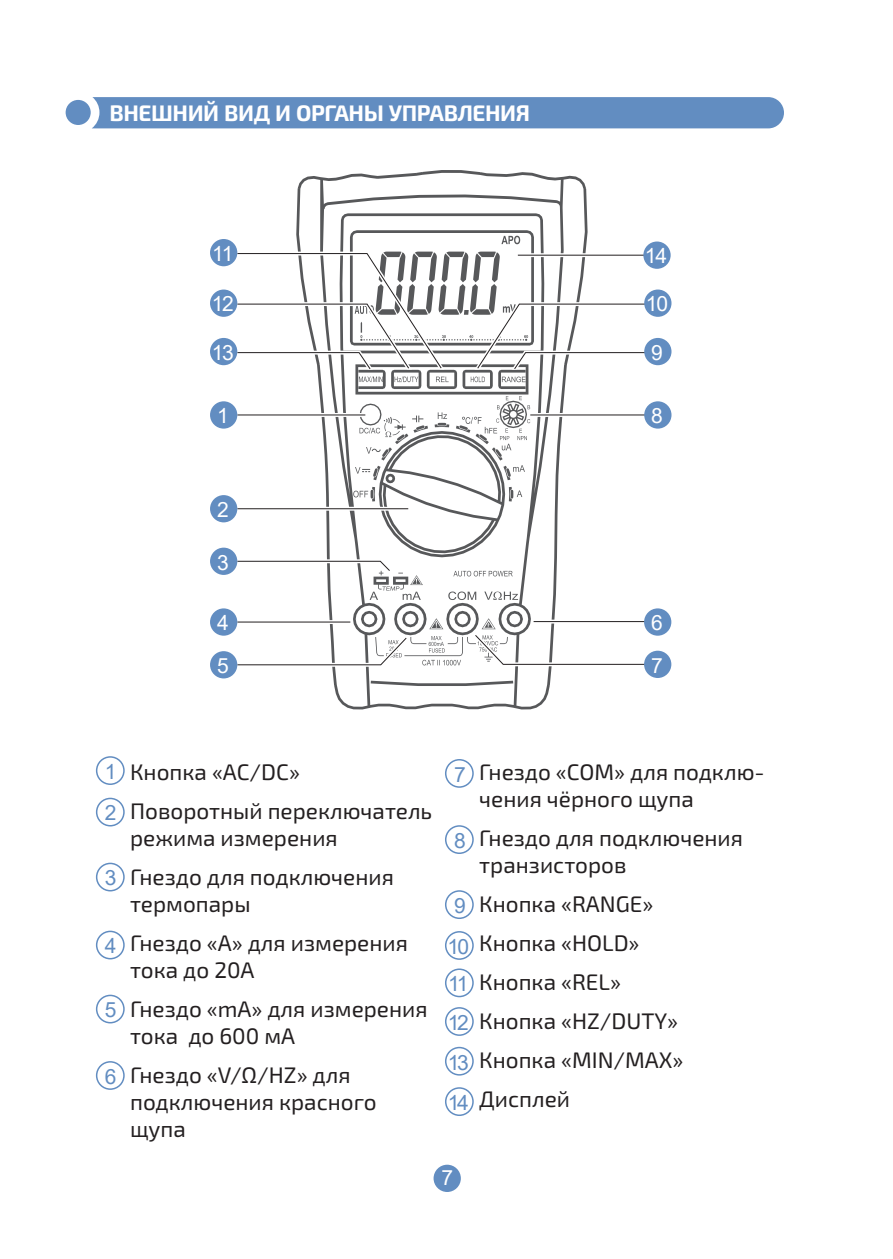
<style>
.page{position:relative;width:893px;height:1259px;background:#fff}
.page>*{position:absolute;margin:0;border:0;box-sizing:border-box;transform-origin:0 0}
.t1{font:22.5px/27px "Exo 2.0";color:#231f20}
.t2{font:700 22.5px "Exo 2.0";letter-spacing:-.02em;color:#fff}
.t3{font:21px "Arial";letter-spacing:-.05em;color:#fff}
.t4{font:21px/39.6px "Arial";letter-spacing:-.1em;color:#628dc1;text-align:center}
</style>
<div class="page">
<svg style="left:296px;top:170px;width:292px;height:539px"></svg>
<svg style="left:234px;top:252px;width:416px;height:416px"></svg>
<div style="left:96px;top:756px;width:29px;height:29px;border:2px solid #628dc1;border-radius:50%"></div>
<div style="left:445px;top:825px;width:29px;height:29px;border:2px solid #628dc1;border-radius:50%"></div>
<div style="left:445px;top:890px;width:29px;height:29px;border:2px solid #628dc1;border-radius:50%"></div>
<div style="left:445px;top:931px;width:29px;height:29px;border:2px solid #628dc1;border-radius:50%"></div>
<div style="left:445px;top:968px;width:29px;height:29px;border:2px solid #628dc1;border-radius:50%"></div>
<div style="left:445px;top:1007px;width:29px;height:29px;border:2px solid #628dc1;border-radius:50%"></div>
<div style="left:445px;top:1046px;width:29px;height:29px;border:2px solid #628dc1;border-radius:50%"></div>
<div style="left:445px;top:1087px;width:29px;height:29px;border:2px solid #628dc1;border-radius:50%"></div>
<div style="left:96px;top:797px;width:29px;height:29px;border:2px solid #628dc1;border-radius:50%"></div>
<div style="left:96px;top:862px;width:29px;height:29px;border:2px solid #628dc1;border-radius:50%"></div>
<div style="left:96px;top:930px;width:29px;height:29px;border:2px solid #628dc1;border-radius:50%"></div>
<div style="left:96px;top:994px;width:29px;height:29px;border:2px solid #628dc1;border-radius:50%"></div>
<div style="left:96px;top:1061px;width:29px;height:29px;border:2px solid #628dc1;border-radius:50%"></div>
<div style="left:445px;top:759px;width:29px;height:29px;border:2px solid #628dc1;border-radius:50%"></div>
<div style="left:66px;top:97px;width:718px;height:31px;background:#628dc1"></div>
<svg style="left:236px;top:637px;width:171px;height:28px"></svg>
<hr style="left:237px;top:621px;width:113px;height:1px;background:#231f20">
<svg style="left:474px;top:634px;width:173px;height:31px"></svg>
<hr style="left:534px;top:621px;width:113px;height:1px;background:#231f20">
<svg style="left:476px;top:303px;width:172px;height:67px"></svg>
<svg style="left:236px;top:560px;width:155px;height:12px"></svg>
<hr style="left:237px;top:508px;width:171px;height:1px;background:#231f20">
<hr style="left:237px;top:414px;width:128px;height:1px;background:#231f20">
<hr style="left:530px;top:414px;width:116px;height:1px;background:#231f20">
<hr style="left:518px;top:255px;width:128px;height:1px;background:#231f20">
<div style="left:643px;top:241px;width:28px;height:28px;background:#628dc1;border-radius:50%"></div>
<div style="left:644px;top:289px;width:27px;height:28px;background:#628dc1;border-radius:50%"></div>
<div style="left:644px;top:338px;width:27px;height:27px;background:#628dc1;border-radius:50%"></div>
<div style="left:644px;top:401px;width:27px;height:27px;background:#628dc1;border-radius:50%"></div>
<div style="left:644px;top:650px;width:27px;height:28px;background:#628dc1;border-radius:50%"></div>
<div style="left:644px;top:608px;width:27px;height:27px;background:#628dc1;border-radius:50%"></div>
<div style="left:210px;top:289px;width:27px;height:28px;background:#628dc1;border-radius:50%"></div>
<svg style="left:234px;top:243px;width:213px;height:128px"></svg>
<div style="left:210px;top:239px;width:27px;height:27px;background:#628dc1;border-radius:50%"></div>
<div style="left:210px;top:338px;width:27px;height:27px;background:#628dc1;border-radius:50%"></div>
<div style="left:210px;top:401px;width:27px;height:27px;background:#628dc1;border-radius:50%"></div>
<div style="left:210px;top:495px;width:27px;height:27px;background:#628dc1;border-radius:50%"></div>
<div style="left:210px;top:547px;width:27px;height:28px;background:#628dc1;border-radius:50%"></div>
<div style="left:210px;top:651px;width:27px;height:27px;background:#628dc1;border-radius:50%"></div>
<div style="left:210px;top:608px;width:27px;height:27px;background:#628dc1;border-radius:50%"></div>
<div style="left:434px;top:1164px;width:27px;height:28px;background:#628dc1;border-radius:50%"></div>
<p class="t2" style="left:109px;top:100px;width:422px">ВНЕШНИЙ ВИД И ОРГАНЫ УПРАВЛЕНИЯ</p>
<p class="t3" style="left:212px;top:239px;width:23px">11</p>
<p class="t3" style="left:212px;top:290px;width:24px">12</p>
<p class="t3" style="left:212px;top:338px;width:24px">13</p>
<p class="t3" style="left:217px;top:401px;width:13px">1</p>
<p class="t3" style="left:217px;top:495px;width:13px">2</p>
<p class="t3" style="left:217px;top:548px;width:13px">3</p>
<p class="t3" style="left:217px;top:608px;width:13px">4</p>
<p class="t3" style="left:217px;top:651px;width:13px">5</p>
<p class="t3" style="left:645px;top:242px;width:24px">14</p>
<p class="t3" style="left:646px;top:290px;width:24px">10</p>
<p class="t3" style="left:651px;top:338px;width:13px">9</p>
<p class="t3" style="left:651px;top:401px;width:13px">8</p>
<p class="t3" style="left:651px;top:608px;width:13px">6</p>
<p class="t3" style="left:651px;top:651px;width:13px">7</p>
<p class="t4" style="left:105px;top:751px;width:13px">1</p>
<p class="t4" style="left:105px;top:793px;width:13px">2</p>
<p class="t4" style="left:105px;top:858px;width:13px">3</p>
<p class="t4" style="left:105px;top:926px;width:13px">4</p>
<p class="t4" style="left:105px;top:990px;width:13px">5</p>
<p class="t4" style="left:105px;top:1056px;width:13px">6</p>
<p class="t1" style="left:130px;top:759px;width:171px">Кнопка «AC/DC»</p>
<p class="t4" style="left:454px;top:754px;width:13px">7</p>
<p class="t1" style="left:130px;top:798px;width:304px">Поворотный переключатель режима измерения</p>
<p class="t1" style="left:130px;top:864px;width:265px">Гнездо для подключения термопары</p>
<p class="t1" style="left:130px;top:930px;width:279px">Гнездо «А» для измерения тока до 20А</p>
<p class="t1" style="left:130px;top:996px;width:299px">Гнездо «mА» для измерения тока до 600 мА</p>
<p class="t1" style="left:130px;top:1062px;width:248px">Гнездо «V/Ω/HZ» для подключения красного щупа</p>
<p class="t4" style="left:454px;top:820px;width:13px">8</p>
<p class="t4" style="left:448px;top:885px;width:23px;line-height:40.8px">9<br>10</p>
<p class="t4" style="left:448px;top:964px;width:23px;text-align:justify">11<br>12<br>13<br>14</p>
<p class="t3" style="left:441px;top:1163px;width:13px">7</p>
<p class="t1" style="left:479px;top:759px;width:287px">Гнездо «COM» для подклю&shy;чения чёрного щупа</p>
<p class="t1" style="left:479px;top:825px;width:265px">Гнездо для подключения транзисторов</p>
<p class="t1" style="left:479px;top:885px;width:206px;line-height:39px">Кнопка «RANGE»<br>Кнопка «HOLD»<br>Кнопка «REL»<br>Кнопка «HZ/DUTY»<br>Кнопка «MIN/MAX»<br>Дисплей</p>
</div>
